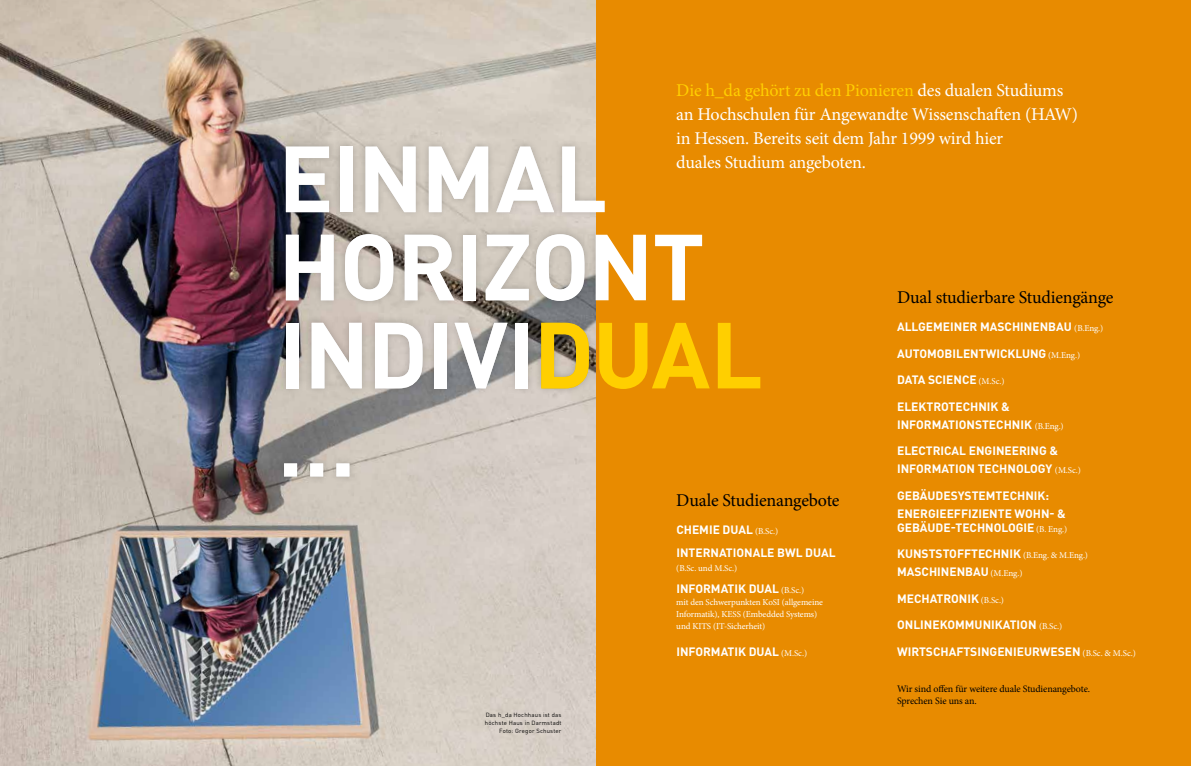
<style>
.page{position:relative;width:1191px;height:766px;background:#fff}
.page>*{position:absolute;margin:0;border:0;box-sizing:border-box;transform-origin:0 0}
.t1{font:700 92px/88px "DINOT";letter-spacing:-.02em;color:#fff}
.t2{font:18px/24px "Minion Pro";letter-spacing:-.01em;color:#fff}
.t3{font:18px "Minion Pro";letter-spacing:-.01em;color:#000}
.t4{font:700 12px/18px "DINOT";color:#fff}
.t5{font:10px/12px "Minion Pro";letter-spacing:-.015em;color:#000}
.t6{font:9px/12px "Minion Pro";letter-spacing:-.01em;color:#fff}
.t7{font:6px/8px "DINOT";letter-spacing:.03em;color:#000;text-align:right}
.s1{color:#ffcf00}
.s2{font-family:"Minion Pro";font-weight:400;font-size:9px}
</style>
<div class="page">
<div style="left:0;top:0;width:1191px;height:765px;background:#e88b00"></div>
<img style="left:0;top:0;width:595px;height:765px">
<div style="left:276px;top:139px;width:319px;height:344px;background:#000;opacity:.2"></div>
<h2 class="t2" style="left:676px;top:78px;width:403px"><span class="s1">Die h_da gehört zu den Pionieren</span> des dualen Studiums an Hochschulen für Angewandte Wissenschaften (HAW) in Hessen. Bereits seit dem Jahr 1999 wird hier<br>duales Studium angeboten.</h2>
<h1 class="t1" style="left:278px;top:132px;width:487px">EINMAL<br>HORIZONT<br>INDIVI<span class="s1">DUAL </span>…</h1>
<h2 class="t3" style="left:897px;top:285px;width:218px">Dual studierbare Studiengänge</h2>
<p class="t4" style="left:897px;top:317px;width:208px">ALLGEMEINER MASCHINENBAU <span class="s2">(B.Eng.)</span></p>
<p class="t4" style="left:897px;top:344px;width:185px">AUTOMOBILENTWICKLUNG <span class="s2">(M.Eng.)</span></p>
<p class="t4" style="left:897px;top:370px;width:109px">DATA SCIENCE <span class="s2">(M.Sc.)</span></p>
<p class="t4" style="left:897px;top:397px;width:168px">ELEKTROTECHNIK &amp;<br>INFORMATIONSTECHNIK <span class="s2">(B.Eng.)</span></p>
<p class="t4" style="left:897px;top:441px;width:185px">ELECTRICAL ENGINEERING &amp;<br>INFORMATION TECHNOLOGY <span class="s2">(M.Sc.)</span></p>
<p class="t4" style="left:897px;top:486px;width:170px">GEBÄUDESYSTEMTECHNIK:<br>ENERGIEEFFIZIENTE WOHN- &amp;</p>
<p class="t4" style="left:897px;top:518px;width:172px">GEBÄUDE-TECHNOLOGIE <span class="s2">(B. Eng.)</span></p>
<p class="t4" style="left:897px;top:544px;width:192px">KUNSTSTOFFTECHNIK <span class="s2">(B.Eng. &amp; M.Eng.)<br></span>MASCHINENBAU <span class="s2">(M.Eng.)</span></p>
<p class="t4" style="left:897px;top:589px;width:108px">MECHATRONIK <span class="s2">(B.Sc.)</span></p>
<p class="t4" style="left:897px;top:615px;width:167px">ONLINEKOMMUNIKATION <span class="s2">(B.Sc.)</span></p>
<p class="t4" style="left:897px;top:642px;width:240px">WIRTSCHAFTSINGENIEURWESEN <span class="s2">(B.Sc. &amp; M.Sc.)</span></p>
<h2 class="t3" style="left:676px;top:488px;width:165px">Duale Studienangebote</h2>
<p class="t4" style="left:676px;top:518px;width:161px;line-height:22.5px">CHEMIE DUAL <span class="s2">(B.Sc.)<br></span>INTERNATIONALE BWL DUAL</p>
<p class="t6" style="left:676px;top:562px;width:63px">(B.Sc. und M.Sc.)</p>
<p class="t4" style="left:676px;top:579px;width:129px">INFORMATIK DUAL <span class="s2">(B.Sc.)</span></p>
<p class="t6" style="left:676px;top:596px;width:148px">mit den Schwerpunkten KoSI (allgemeine<br>Informatik), KESS (Embedded Systems) und KITS (IT-Sicherheit)</p>
<p class="t4" style="left:676px;top:642px;width:132px">INFORMATIK DUAL <span class="s2">(M.Sc.)</span></p>
<p class="t7" style="left:485px;top:710px;width:78px">Das h_da Hochhaus ist das höchste Haus in Darmstadt<br>Foto: Gregor Schuster</p>
<p class="t5" style="left:897px;top:682px;width:194px">Wir sind offen für weitere duale Studienangebote.<br>Sprechen Sie uns an.</p>
</div>
